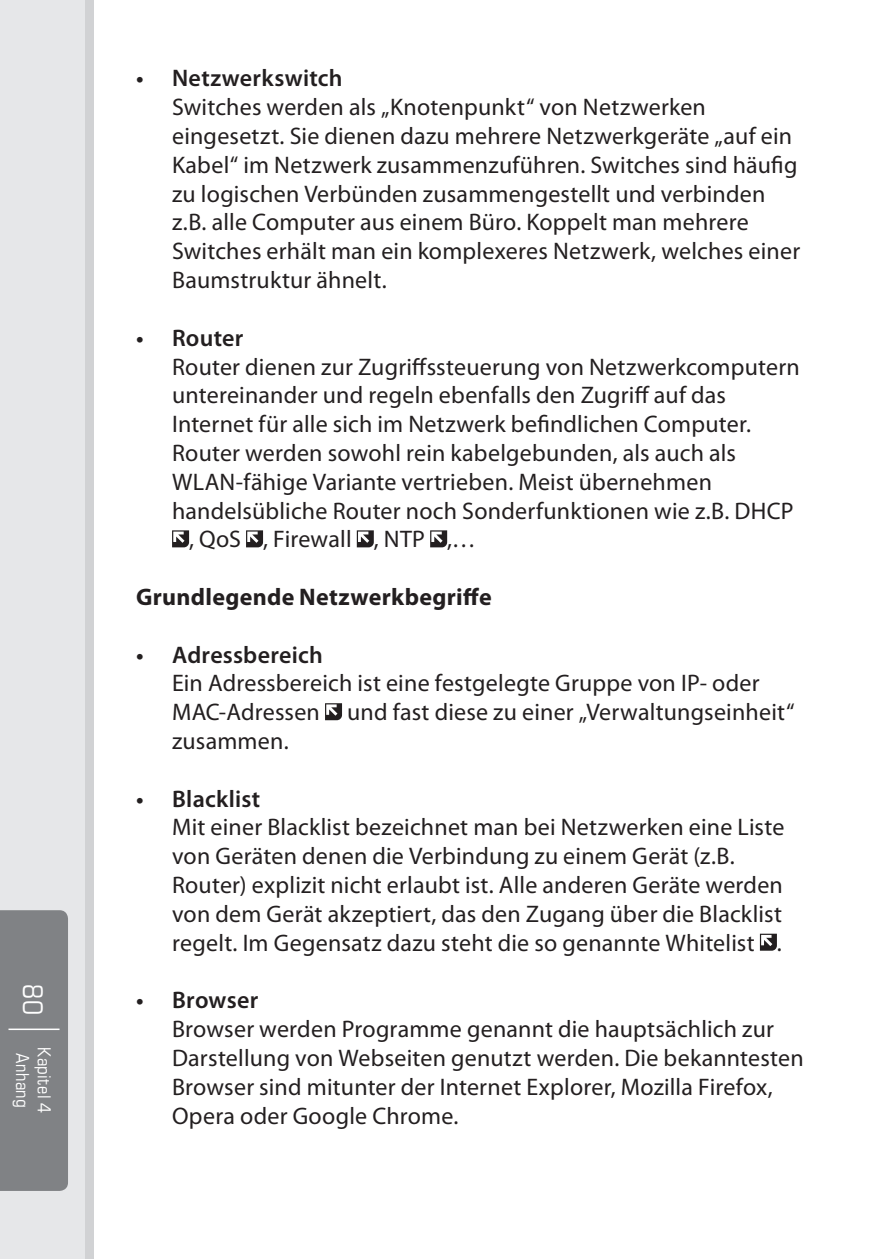
<style>
.page{position:relative;width:893px;height:1259px;background:#fff}
.page>*{position:absolute;margin:0;border:0;box-sizing:border-box;transform-origin:0 0}
.t1{font:condensed 27px "Eurostile";color:#fff}
.t2{font:24px/28.8px "Myriad Pro";letter-spacing:.01em;color:#231f20}
.t3{font:600 24px "Myriad Pro";letter-spacing:.01em;color:#231f20}
.t4{font:700 24px "Myriad Pro";letter-spacing:.015em;color:#231f20}
.t5{font:condensed 18px/21.6px "Eurostile";letter-spacing:.025em;color:#fff;text-align:center}
</style>
<div class="page">
<div style="left:0;top:0;width:94px;height:1259px;background:#d1d2d4"></div>
<div style="left:0;top:0;width:85px;height:1259px;background:#e6e7e9"></div>
<div style="left:0;top:910px;width:68px;height:281px;background:#808285"></div>
<hr style="left:9px;top:1028px;width:51px;height:2px;background:#fff">
<svg style="left:172px;top:530px;width:17px;height:17px"></svg>
<svg style="left:246px;top:530px;width:17px;height:17px"></svg>
<svg style="left:357px;top:530px;width:17px;height:17px"></svg>
<svg style="left:430px;top:530px;width:17px;height:17px"></svg>
<svg style="left:325px;top:703px;width:17px;height:17px"></svg>
<svg style="left:760px;top:933px;width:17px;height:17px"></svg>
<p class="t1" style="left:49px;top:984px;width:32px;rotate:90deg">80</p>
<p class="t5" style="left:55px;top:1047px;width:68px;rotate:90deg">Kapitel 4<br>Anhang</p>
<p class="t3" style="left:136px;top:63px;width:208px">• Netzwerkswitch</p>
<p class="t2" style="left:172px;top:92px;width:630px">Switches werden als „Knotenpunkt“ von Netzwerken eingesetzt. Sie dienen dazu mehrere Netzwerkgeräte „auf ein Kabel“ im Netzwerk zusammenzuführen. Switches sind häufig zu logischen Verbünden zusammengestellt und verbinden z.B. alle Computer aus einem Büro. Koppelt man mehrere Switches erhält man ein komplexeres Netzwerk, welches einer Baumstruktur ähnelt.</p>
<p class="t3" style="left:136px;top:322px;width:109px">• Router</p>
<p class="t2" style="left:172px;top:352px;width:629px">Router dienen zur Zugriffssteuerung von Netzwerkcomputern</p>
<p class="t2" style="left:172px;top:380px;width:555px">untereinander und regeln ebenfalls den Zugriff auf das</p>
<p class="t2" style="left:172px;top:409px;width:578px">Internet für alle sich im Netzwerk befindlichen Computer.</p>
<p class="t2" style="left:172px;top:438px;width:565px">Router werden sowohl rein kabelgebunden, als auch als</p>
<p class="t2" style="left:172px;top:467px;width:541px">WLAN-fähige Variante vertrieben. Meist übernehmen</p>
<p class="t2" style="left:172px;top:496px;width:623px">handelsübliche Router noch Sonderfunktionen wie z.B. DHCP</p>
<p class="t2" style="left:189px;top:524px;width:288px">, QoS , Firewall , NTP ,…</p>
<p class="t4" style="left:136px;top:581px;width:357px">Grundlegende Netzwerkbegriffe</p>
<p class="t3" style="left:136px;top:639px;width:188px">• Adressbereich</p>
<p class="t2" style="left:172px;top:668px;width:624px">Ein Adressbereich ist eine festgelegte Gruppe von IP- oder<br>MAC-Adressen und fast diese zu einer „Verwaltungseinheit“ zusammen.</p>
<p class="t3" style="left:136px;top:783px;width:126px">• Blacklist</p>
<p class="t2" style="left:172px;top:812px;width:614px">Mit einer Blacklist bezeichnet man bei Netzwerken eine Liste von Geräten denen die Verbindung zu einem Gerät (z.B.<br>Router) explizit nicht erlaubt ist. Alle anderen Geräte werden von dem Gerät akzeptiert, das den Zugang über die Blacklist regelt. Im Gegensatz dazu steht die so genannte Whitelist .</p>
<p class="t3" style="left:136px;top:985px;width:124px">• Browser</p>
<p class="t2" style="left:172px;top:1014px;width:633px">Browser werden Programme genannt die hauptsächlich zur Darstellung von Webseiten genutzt werden. Die bekanntesten Browser sind mitunter der Internet Explorer, Mozilla Firefox, Opera oder Google Chrome.</p>
</div>
